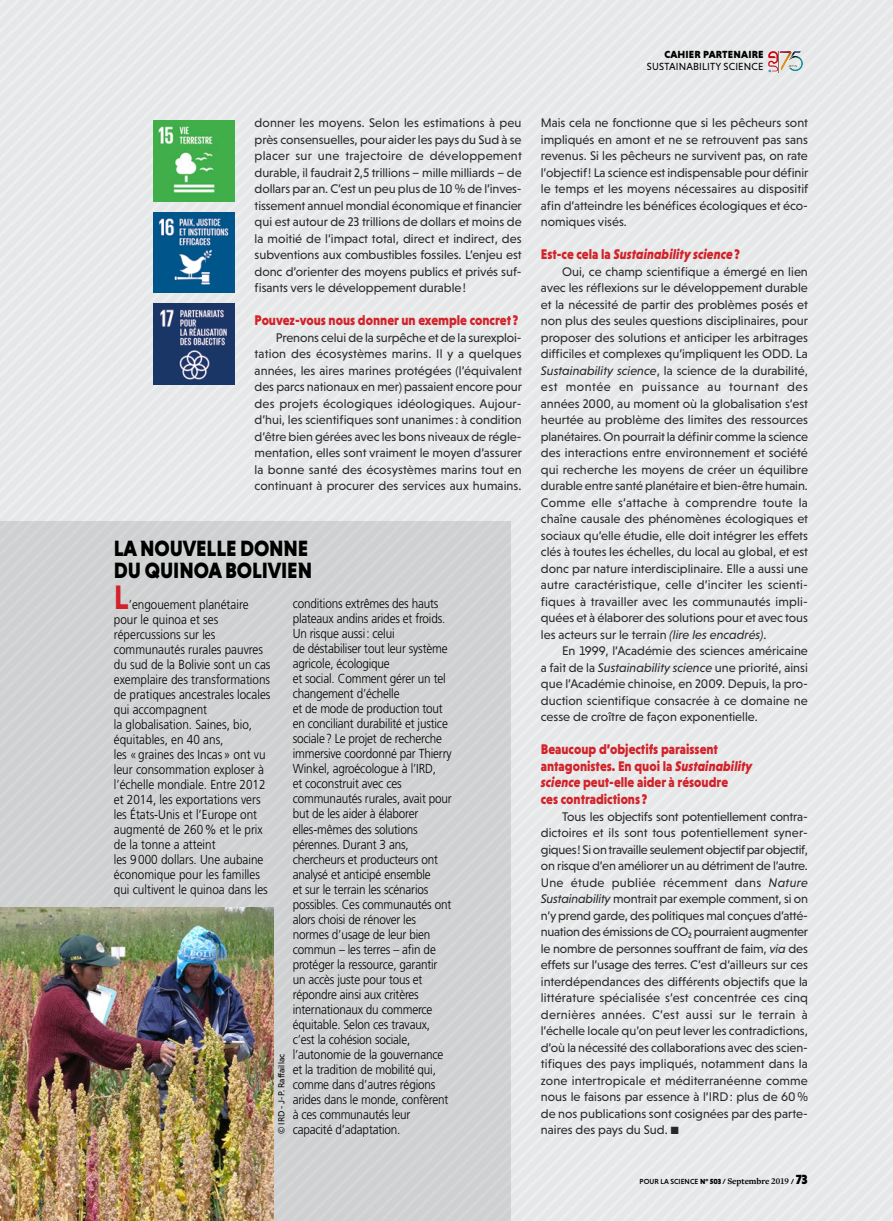
<style>
.page{position:relative;width:893px;height:1221px;background:#fff}
.page>*{position:absolute;margin:0;border:0;box-sizing:border-box;transform-origin:0 0}
.t1{font:700 34.5px "Niveau Grotesk";color:#d2232a;scale:.9 1}
.t2{font:900 22.5px/22.5px "Niveau Grotesk";letter-spacing:-.005em;color:#000;scale:.9 1}
.t3{font:900 14.25px/16.5px "Niveau Grotesk";color:#d2232a;scale:.9 1}
.t4{font:italic 900 14.25px "Niveau Grotesk";color:#d2232a;scale:.9 1}
.t5{font:300 13.05px/15px "Frutiger";letter-spacing:-.015em;color:#000;scale:.9 1}
.t6{font:12.75px/16.5px "Niveau Grotesk";color:#292829;text-align:justify}
.t7{font:10.5px "Niveau Grotesk";letter-spacing:.015em;color:#000}
.t8{font:900 10.5px "Niveau Grotesk";letter-spacing:.015em;color:#000}
.t9{font:9px "Niveau Grotesk";color:#000}
.t10{font:500 7.5px "Niveau Grotesk";letter-spacing:.005em;color:#000}
.s1{font-style:normal}
.s2{font-style:italic}
.s3{font-weight:900}
.s4{font-family:"Freight Text Pro";font-weight:700;font-size:9px}
.s5{font-weight:900;font-size:13.5px}
</style>
<div class="page">
<div style="left:0;top:0;width:893px;height:1220px;background:#e6e7e8"></div>
<div style="left:0;top:521px;width:510px;height:699px;background:#cfd0d1"></div>
<img style="left:0;top:907px;width:274px;height:313px">
<img style="left:153px;top:121px;width:81px;height:80px">
<img style="left:153px;top:212px;width:81px;height:81px">
<img style="left:153px;top:304px;width:81px;height:80px">
<svg style="left:768px;top:51px;width:33px;height:21px"></svg>
<p class="t8" style="left:664px;top:49px;width:101px">CAHIER PARTENAIRE</p>
<p class="t7" style="left:647px;top:63px;width:118px">SUSTAINABILITY SCIENCE</p>
<p class="t6" style="left:255px;top:116px;width:269px">donner les moyens. Selon les estimations à peu près consensuelles, pour aider les pays du Sud à se placer sur une trajectoire de développement durable, il faudrait 2,5 trillions – mille milliards – de dollars par an. C’est un peu plus de 10 % de l’inves&shy;tissement annuel mondial économique et financier qui est autour de 23 trillions de dollars et moins de la moitié de l’impact total, direct et indirect, des subventions aux combustibles fossiles. L’enjeu est donc d’orienter des moyens publics et privés suf&shy;fisants vers le développement durable !</p>
<p class="t3" style="left:255px;top:312px;width:294px">Pouvez-vous nous donner un exemple concret ?</p>
<p class="t6" style="left:255px;top:330px;width:269px;text-indent:21px">Prenons celui de la surpêche et de la surexploi&shy;tation des écosystèmes marins. Il y a quelques années, les aires marines protégées (l’équivalent des parcs nationaux en mer) passaient encore pour des projets écologiques idéologiques. Aujour&shy;d’hui, les scientifiques sont unanimes : à condition d’être bien gérées avec les bons niveaux de régle&shy;mentation, elles sont vraiment le moyen d’assurer la bonne santé des écosystèmes marins tout en continuant à procurer des services aux humains.</p>
<h2 class="t2" style="left:114px;top:537px;width:222px">LA NOUVELLE DONNE<br>DU QUINOA BOLIVIEN</h2>
<h1 class="t1" style="left:114px;top:576px;width:18px">L</h1>
<p class="t5" style="left:114px;top:597px;width:176px;text-indent:15px">’engouement planétaire pour le quinoa et ses répercussions sur les communautés rurales pauvres du sud de la Bolivie sont un cas exemplaire des transformations de pratiques ancestrales locales qui accompagnent<br>la globalisation. Saines, bio, équitables, en 40 ans,<br>les « graines des Incas » ont vu leur consommation exploser à l’échelle mondiale. Entre 2012 et 2014, les exportations vers les États-Unis et l’Europe ont augmenté de 260 % et le prix de la tonne a atteint<br>les 9 000 dollars. Une aubaine économique pour les familles qui cultivent le quinoa dans les</p>
<p class="t5" style="left:293px;top:597px;width:178px">conditions extrêmes des hauts plateaux andins arides et froids.<br>Un risque aussi : celui<br>de déstabiliser tout leur système agricole, écologique<br>et social. Comment gérer un tel changement d’échelle<br>et de mode de production tout en conciliant durabilité et justice sociale ? Le projet de recherche immersive coordonné par Thierry<br>Winkel, agroécologue à l’IRD,<br>et coconstruit avec ces communautés rurales, avait pour but de les aider à élaborer elles-mêmes des solutions pérennes. Durant 3 ans, chercheurs et producteurs ont analysé et anticipé ensemble<br>et sur le terrain les scénarios possibles. Ces communautés ont alors choisi de rénover les normes d’usage de leur bien commun – les terres – afin de protéger la ressource, garantir un accès juste pour tous et répondre ainsi aux critères internationaux du commerce équitable. Selon ces travaux, c’est la cohésion sociale, l’autonomie de la gouvernance et la tradition de mobilité qui, comme dans d’autres régions arides dans le monde, confèrent à ces communautés leur capacité d’adaptation.</p>
<p class="t9" style="left:278px;top:1134px;width:82px;rotate:-90deg">© IRD - J-P. Raffaillac</p>
<p class="t6" style="left:541px;top:116px;width:269px">Mais cela ne fonctionne que si les pêcheurs sont impliqués en amont et ne se retrouvent pas sans revenus. Si les pêcheurs ne survivent pas, on rate l’objectif ! La science est indispensable pour définir le temps et les moyens nécessaires au dispositif afin d’atteindre les bénéfices écologiques et éco&shy;nomiques visés.</p>
<p class="t4" style="left:541px;top:249px;width:223px"><span class="s1">Est-ce cela la</span> Sustainability science <span class="s1">?</span></p>
<p class="t6" style="left:541px;top:264px;width:269px;text-indent:21px">Oui, ce champ scientifique a émergé en lien avec les réflexions sur le développement durable et la nécessité de partir des problèmes posés et non plus des seules questions disciplinaires, pour proposer des solutions et anticiper les arbitrages difficiles et complexes qu’impliquent les ODD. La <span class="s2">Sustainability science</span>, la science de la durabilité, est montée en puissance au tournant des années 2000, au moment où la globalisation s’est heurtée au problème des limites des ressources planétaires. On pourrait la définir comme la science des interactions entre environnement et société qui recherche les moyens de créer un équilibre durable entre santé planétaire et bien-être humain.<br>Comme elle s’attache à comprendre toute la chaîne causale des phénomènes écologiques et sociaux qu’elle étudie, elle doit intégrer les effets clés à toutes les échelles, du local au global, et est donc par nature interdisciplinaire. Elle a aussi une autre caractéristique, celle d’inciter les scienti&shy;fiques à travailler avec les communautés impli&shy;quées et à élaborer des solutions pour et avec tous les acteurs sur le terrain <span class="s2">(lire les encadrés)</span>.</p>
<p class="t6" style="left:541px;top:644px;width:269px;text-indent:21px">En 1999, l’Académie des sciences américaine a fait de la <span class="s2">Sustainability science</span> une priorité, ainsi que l’Académie chinoise, en 2009. Depuis, la pro&shy;duction scientifique consacrée à ce domaine ne cesse de croître de façon exponentielle.</p>
<p class="t3" style="left:541px;top:741px;width:237px">Beaucoup d’objectifs paraissent antagonistes. En quoi la <span class="s2">Sustainability science</span> peut-elle aider à résoudre<br>ces contradictions ?</p>
<p class="t6" style="left:541px;top:809px;width:269px;text-indent:21px">Tous les objectifs sont potentiellement contra&shy;dictoires et ils sont tous potentiellement syner&shy;giques ! Si on travaille seulement objectif par objectif, on risque d’en améliorer un au détriment de l’autre.<br>Une étude publiée récemment dans <span class="s2">Nature Sustainability</span> montrait par exemple comment, si on n’y prend garde, des politiques mal conçues d’atté&shy;nuation des émissions de CO₂ pourraient augmenter le nombre de personnes souffrant de faim, <span class="s2">via</span> des effets sur l’usage des terres. C’est d’ailleurs sur ces interdépendances des différents objectifs que la littérature spécialisée s’est concentrée ces cinq dernières années. C’est aussi sur le terrain à l’échelle locale qu’on peut lever les contradictions, d’où la nécessité des collaborations avec des scien&shy;tifiques des pays impliqués, notamment dans la zone intertropicale et méditerranéenne comme nous le faisons par essence à l’IRD : plus de 60 % de nos publications sont cosignées par des parte&shy;naires des pays du Sud. ■</p>
<p class="t10" style="left:640px;top:1177px;width:170px">POUR LA SCIENCE <span class="s3">N° 503 /</span> <span class="s4">Septembre 2019</span> <span class="s3">/</span> <span class="s5">73</span></p>
</div>
